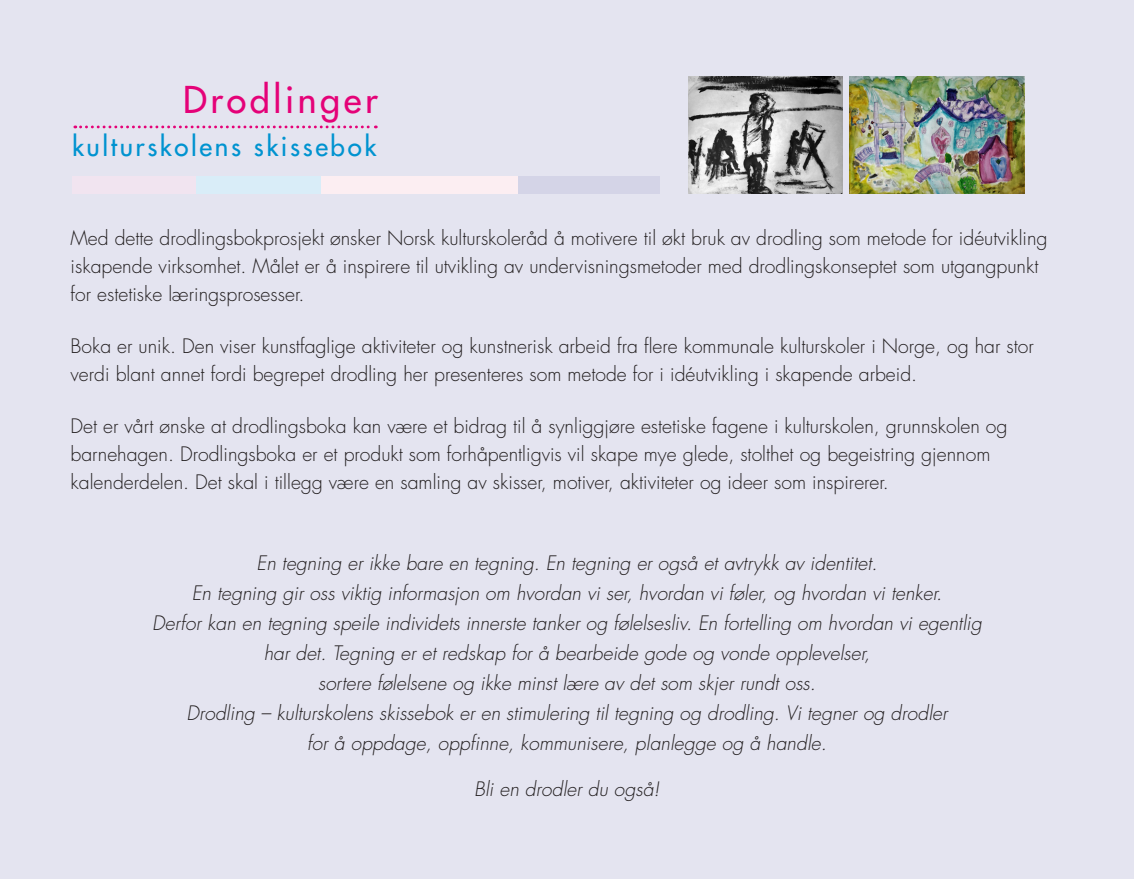
<style>
.page{position:relative;width:1134px;height:879px;background:#e4e4f0}
.page>*{position:absolute;margin:0;border:0;box-sizing:border-box;transform-origin:0 0}
.Brødtekst_10_5_12_5{font:500 36px "Futura Std";letter-spacing:.1em;color:#e40278}
.Brødtekst_10_5_12_5-2{font:500 26px "Futura Std";letter-spacing:.1em;color:#0093d0}
.t1{font:300 19.4px/28px "Futura Std";color:#231f20}
.t2{font:italic 300 19.4px/30px "Futura Std";color:#231f20;text-align:center}
</style>
<div class="page">
<img style="left:849px;top:76px;width:176px;height:118px">
<img style="left:689px;top:76px;width:153px;height:118px">
<svg style="left:75px;top:126px;width:301px;height:2px"></svg>
<div style="left:184px;top:176px;width:138px;height:18px;background:#d9edf8"></div>
<div style="left:518px;top:176px;width:142px;height:18px;background:#d4d4e7"></div>
<div style="left:72px;top:176px;width:123px;height:18px;background:#f1e4f0"></div>
<div style="left:322px;top:176px;width:196px;height:18px;background:#fceef2"></div>
<p class="Brødtekst_10_5_12_5" style="left:183px;top:77px;width:196px">Drodlinger</p>
<p class="Brødtekst_10_5_12_5-2" style="left:72px;top:130px;width:306px">kulturskolens skissebok</p>
<p class="t1" style="left:71px;top:225px;width:978px">Med dette drodlingsbokprosjekt ønsker Norsk kulturskoleråd å motivere til økt bruk av drodling som metode for idéutvikling</p>
<p class="t1" style="left:71px;top:253px;width:969px">iskapende virksomhet. Målet er å inspirere til utvikling av undervisningsmetoder med drodlingskonseptet som utgangpunkt for estetiske læringsprosesser.</p>
<p class="t1" style="left:71px;top:333px;width:965px">Boka er unik. Den viser kunstfaglige aktiviteter og kunstnerisk arbeid fra flere kommunale kulturskoler i Norge, og har stor verdi blant annet fordi begrepet drodling her presenteres som metode for i idéutvikling i skapende arbeid.</p>
<p class="t1" style="left:71px;top:413px;width:938px">Det er vårt ønske at drodlingsboka kan være et bidrag til å synliggjøre estetiske fagene i kulturskolen, grunnskolen og barnehagen. Drodlingsboka er et produkt som forhåpentligvis vil skape mye glede, stolthet og begeistring gjennom</p>
<p class="t1" style="left:71px;top:469px;width:820px">kalenderdelen. Det skal i tillegg være en samling av skisser, motiver, aktiviteter og ideer som inspirerer.</p>
<p class="t2" style="left:257px;top:549px;width:622px">En tegning er ikke bare en tegning. En tegning er også et avtrykk av identitet.</p>
<p class="t2" style="left:192px;top:579px;width:752px">En tegning gir oss viktig informasjon om hvordan vi ser, hvordan vi føler, og hvordan vi tenker.</p>
<p class="t2" style="left:152px;top:609px;width:831px">Derfor kan en tegning speile individets innerste tanker og følelsesliv. En fortelling om hvordan vi egentlig har det. Tegning er et redskap for å bearbeide gode og vonde opplevelser,</p>
<p class="t2" style="left:318px;top:669px;width:499px">sortere følelsene og ikke minst lære av det som skjer rundt oss.</p>
<p class="t2" style="left:186px;top:699px;width:762px">Drodling – kulturskolens skissebok er en stimulering til tegning og drodling. Vi tegner og drodler</p>
<p class="t2" style="left:307px;top:729px;width:521px">for å oppdage, oppfinne, kommunisere, planlegge og å handle.</p>
<p class="t2" style="left:474px;top:775px;width:187px">Bli en drodler du også!</p>
</div>
